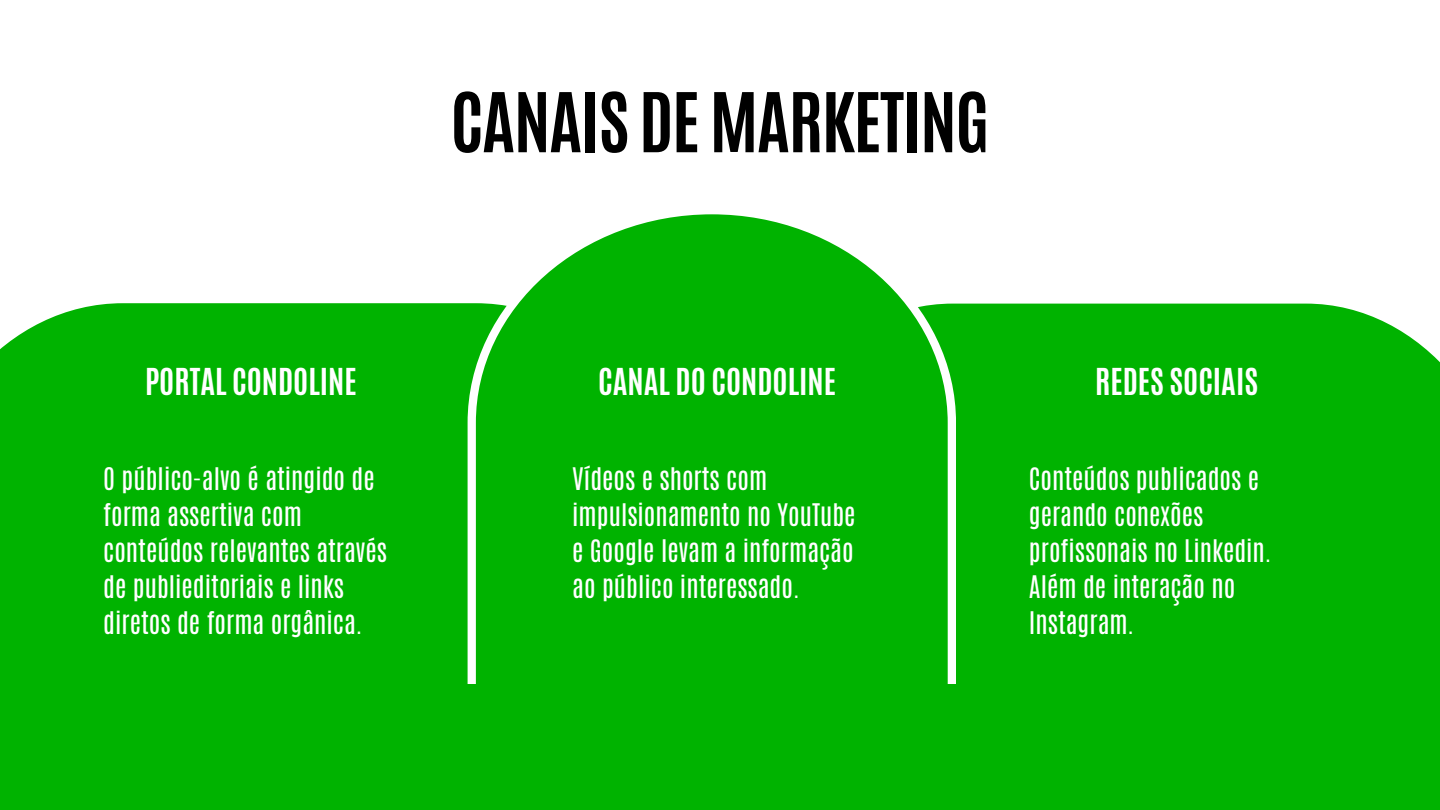
<style>
.page{position:relative;width:1440px;height:810px;background:#fff}
.page>*{position:absolute;margin:0;border:0;box-sizing:border-box;transform-origin:0 0}
.t1{font:700 70px "Antonio";letter-spacing:-.02em;color:#000}
.t2{font:700 31px "Antonio";color:#fff}
.t3{font:26px/36px "Antonio";color:#fff}
</style>
<div class="page">
<div style="left:0;top:303px;width:468px;height:381px;background:#00b300"></div>
<div style="left:956px;top:303px;width:484px;height:381px;background:#00b300"></div>
<svg style="left:468px;top:214px;width:488px;height:470px;background:#1cbb1c"></svg>
<div style="left:0;top:684px;width:1440px;height:126px;background:#00b300"></div>
<h1 class="t1" style="left:450px;top:72px;width:540px">CANAIS DE MARKETING</h1>
<p class="t2" style="left:145px;top:359px;width:213px">PORTAL CONDOLINE</p>
<h2 class="t3" style="left:103px;top:461px;width:285px">O público-alvo é atingido de forma assertiva com conteúdos relevantes através de publieditoriais e links diretos de forma orgânica.</h2>
<p class="t2" style="left:598px;top:359px;width:239px">CANAL DO CONDOLINE</p>
<p class="t3" style="left:572px;top:461px;width:196px">Vídeos e shorts com</p>
<h2 class="t3" style="left:572px;top:497px;width:285px;text-align:justify">impulsionamento no YouTube e Google levam a informação ao público interessado.</h2>
<h2 class="t2" style="left:1095px;top:359px;width:164px">REDES SOCIAIS</h2>
<p class="t3" style="left:1029px;top:461px;width:244px">Conteúdos publicados e gerando conexões profissonais no Linkedin.<br>Além de interação no<br>Instagram.</p>
</div>
